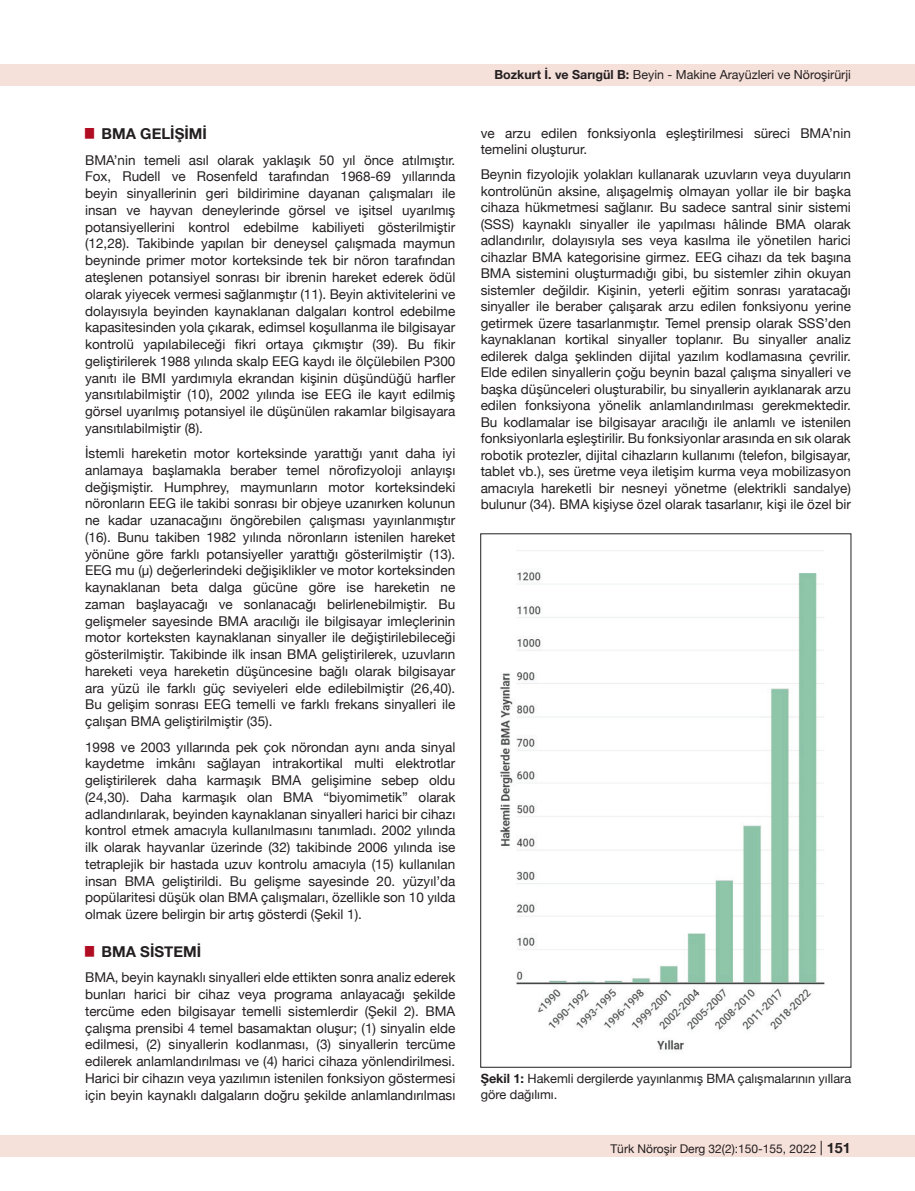
<style>
.page{position:relative;width:915px;height:1191px;background:#fff}
.page>*{position:absolute;margin:0;border:0;box-sizing:border-box;transform-origin:0 0}
.t1{font:700 15px "Helvetica Neue";color:#231f20}
.t2{font:13.5px/16.8px "Helvetica Neue";color:#231f20;text-align:justify}
.t3{font:12.75px/15.8px "Helvetica Neue";color:#231f20}
.t4{font:12.45px "Helvetica Neue";color:#231f20}
.t5{font:12px "Helvetica Neue";color:#231f20}
.s1{font-weight:700}
.s2{font-size:14.25px}
.s3{font-weight:700;font-size:14.25px}
</style>
<div class="page">
<div style="left:0;top:1135px;width:914px;height:22px;background:#f6e1da"></div>
<div style="left:0;top:64px;width:914px;height:21px;background:#f6e1da"></div>
<img style="left:500px;top:550px;width:325px;height:500px">
<p class="t1" style="left:85px;top:122px;width:123px"><sup>█</sup> BMA GELIŞIMI</p>
<p class="t2" style="left:85px;top:152px;width:371px">BMA’nin temeli asıl olarak yaklaşık 50 yıl önce atılmıştır.<br>Fox, Rudell ve Rosenfeld tarafından 1968-69 yıllarında beyin sinyallerinin geri bildirimine dayanan çalışmaları ile insan ve hayvan deneylerinde görsel ve işitsel uyarılmış potansiyellerini kontrol edebilme kabiliyeti gösterilmiştir (12,28). Takibinde yapılan bir deneysel çalışmada maymun beyninde primer motor korteksinde tek bir nöron tarafından ateşlenen potansiyel sonrası bir ibrenin hareket ederek ödül olarak yiyecek vermesi sağlanmıştır (11). Beyin aktivitelerini ve dolayısıyla beyinden kaynaklanan dalgaları kontrol edebilme kapasitesinden yola çıkarak, edimsel koşullanma ile bilgisayar kontrolü yapılabileceği fikri ortaya çıkmıştır (39). Bu fikir geliştirilerek 1988 yılında skalp EEG kaydı ile ölçülebilen P300 yanıtı ile BMI yardımıyla ekrandan kişinin düşündüğü harfler yansıtılabilmiştir (10), 2002 yılında ise EEG ile kayıt edilmiş görsel uyarılmış potansiyel ile düşünülen rakamlar bilgisayara yansıtılabilmiştir (8).</p>
<p class="t2" style="left:85px;top:445px;width:371px">İstemli hareketin motor korteksinde yarattığı yanıt daha iyi anlamaya başlamakla beraber temel nörofizyoloji anlayışı değişmiştir. Humphrey, maymunların motor korteksindeki nöronların EEG ile takibi sonrası bir objeye uzanırken kolunun ne kadar uzanacağını öngörebilen çalışması yayınlanmıştır (16). Bunu takiben 1982 yılında nöronların istenilen hareket yönüne göre farklı potansiyeller yarattığı gösterilmiştir (13).<br>EEG mu (μ) değerlerindeki değişiklikler ve motor korteksinden kaynaklanan beta dalga gücüne göre ise hareketin ne zaman başlayacağı ve sonlanacağı belirlenebilmiştir. Bu gelişmeler sayesinde BMA aracılığı ile bilgisayar imleçlerinin motor korteksten kaynaklanan sinyaller ile değiştirilebileceği gösterilmiştir. Takibinde ilk insan BMA geliştirilerek, uzuvların hareketi veya hareketin düşüncesine bağlı olarak bilgisayar ara yüzü ile farklı güç seviyeleri elde edilebilmiştir (26,40).<br>Bu gelişim sonrası EEG temelli ve farklı frekans sinyalleri ile çalışan BMA geliştirilmiştir (35).</p>
<p class="t2" style="left:85px;top:739px;width:371px">1998 ve 2003 yıllarında pek çok nörondan aynı anda sinyal kaydetme imkânı sağlayan intrakortikal multi elektrotlar geliştirilerek daha karmaşık BMA gelişimine sebep oldu (24,30). Daha karmaşık olan BMA “biyomimetik” olarak adlandırılarak, beyinden kaynaklanan sinyalleri harici bir cihazı kontrol etmek amacıyla kullanılmasını tanımladı. 2002 yılında ilk olarak hayvanlar üzerinde (32) takibinde 2006 yılında ise tetraplejik bir hastada uzuv kontrolu amacıyla (15) kullanılan insan BMA geliştirildi. Bu gelişme sayesinde 20. yüzyıl’da popülaritesi düşük olan BMA çalışmaları, özellikle son 10 yılda olmak üzere belirgin bir artış gösterdi (Şekil 1).</p>
<p class="t1" style="left:85px;top:940px;width:117px"><sup>█</sup> BMA SISTEMI</p>
<p class="t2" style="left:85px;top:969px;width:371px">BMA, beyin kaynaklı sinyalleri elde ettikten sonra analiz ederek bunları harici bir cihaz veya programa anlayacağı şekilde tercüme eden bilgisayar temelli sistemlerdir (Şekil 2). BMA çalışma prensibi 4 temel basamaktan oluşur; (1) sinyalin elde edilmesi, (2) sinyallerin kodlanması, (3) sinyallerin tercüme edilerek anlamlandırılması ve (4) harici cihaza yönlendirilmesi.<br>Harici bir cihazın veya yazılımın istenilen fonksiyon göstermesi için beyin kaynaklı dalgaların doğru şekilde anlamlandırılması</p>
<p class="t4" style="left:494px;top:66px;width:358px"><span class="s1">Bozkurt İ. ve Sarıgül B:</span> Beyin - Makine Arayüzleri ve Nöroşirürji</p>
<p class="t2" style="left:480px;top:125px;width:371px">ve arzu edilen fonksiyonla eşleştirilmesi süreci BMA’nin temelini oluşturur.</p>
<p class="t2" style="left:480px;top:167px;width:371px">Beynin fizyolojik yolakları kullanarak uzuvların veya duyuların kontrolünün aksine, alışagelmiş olmayan yollar ile bir başka cihaza hükmetmesi sağlanır. Bu sadece santral sinir sistemi (SSS) kaynaklı sinyaller ile yapılması hâlinde BMA olarak adlandırılır, dolayısıyla ses veya kasılma ile yönetilen harici cihazlar BMA kategorisine girmez. EEG cihazı da tek başına BMA sistemini oluşturmadığı gibi, bu sistemler zihin okuyan sistemler değildir. Kişinin, yeterli eğitim sonrası yaratacağı sinyaller ile beraber çalışarak arzu edilen fonksiyonu yerine getirmek üzere tasarlanmıştır. Temel prensip olarak SSS’den kaynaklanan kortikal sinyaller toplanır. Bu sinyaller analiz edilerek dalga şeklinden dijital yazılım kodlamasına çevrilir.<br>Elde edilen sinyallerin çoğu beynin bazal çalışma sinyalleri ve başka düşünceleri oluşturabilir, bu sinyallerin ayıklanarak arzu edilen fonksiyona yönelik anlamlandırılması gerekmektedir.<br>Bu kodlamalar ise bilgisayar aracılığı ile anlamlı ve istenilen fonksiyonlarla eşleştirilir. Bu fonksiyonlar arasında en sık olarak robotik protezler, dijital cihazların kullanımı (telefon, bilgisayar, tablet vb.), ses üretme veya iletişim kurma veya mobilizasyon amacıyla hareketli bir nesneyi yönetme (elektrikli sandalye) bulunur (34). BMA kişiyse özel olarak tasarlanır, kişi ile özel bir</p>
<p class="t3" style="left:480px;top:1071px;width:372px"><span class="s1">Şekil 1:</span> Hakemli dergilerde yayınlanmış BMA çalışmalarının yıllara göre dağılımı.</p>
<p class="t5" style="left:610px;top:1140px;width:263px">Türk Nöroşir Derg 32(2):150-155, 2022 <span class="s2">|</span> <span class="s3">151151</span></p>
</div>
